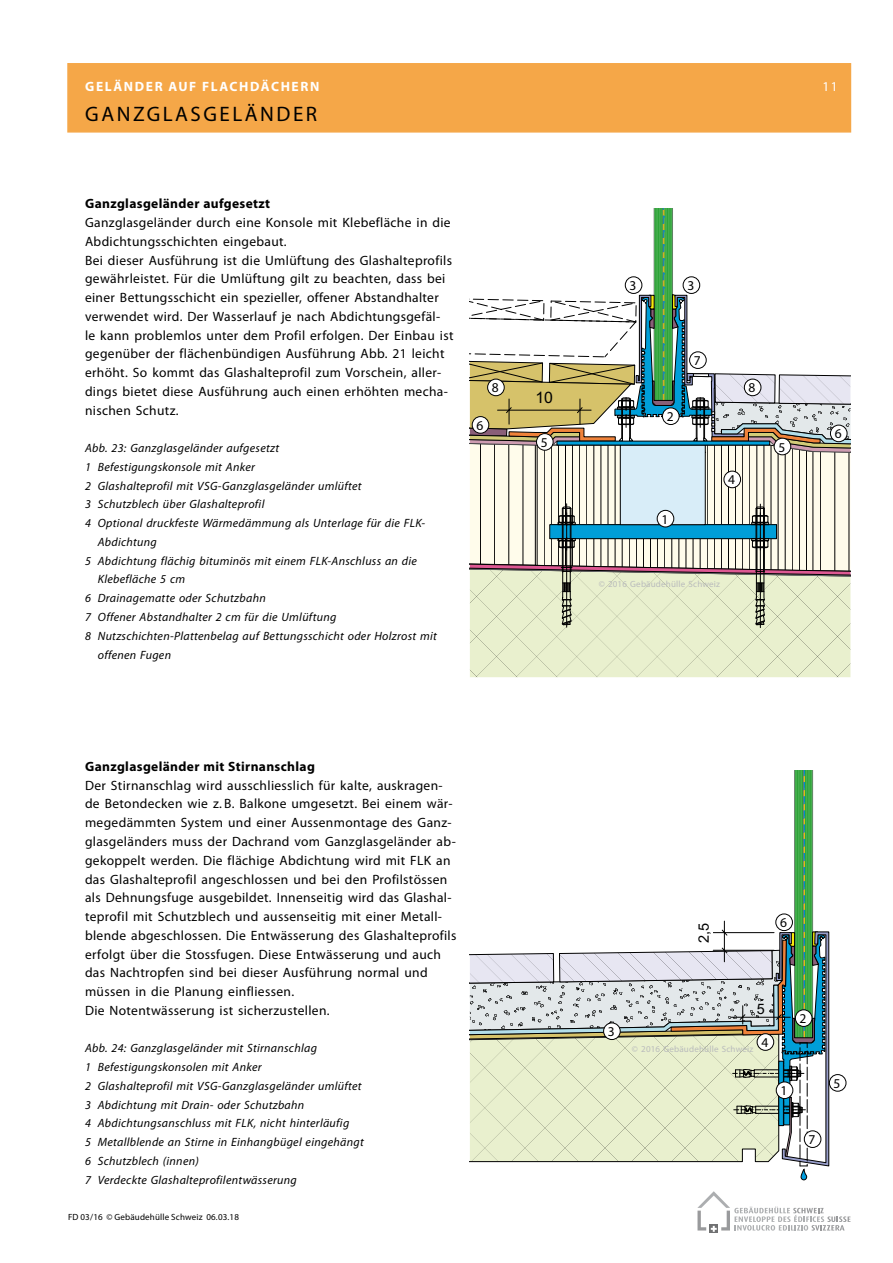
<style>
.page{position:relative;width:893px;height:1263px;background:#fff}
.page>*{position:absolute;margin:0;border:0;box-sizing:border-box;transform-origin:0 0}
.t1{font:21px "Myriad Pro";letter-spacing:.12em;color:#000}
.t2{font:15.9px "Arial";color:#000}
.t3{font:14.4px "Arial";color:#000}
.t4{font:13.5px/18.8px "Myriad Pro";letter-spacing:.025em;color:#000}
.t5{font:700 13.5px "Myriad Pro";letter-spacing:.025em;color:#000}
.t6{font:700 13.5px "Myriad Pro";letter-spacing:.12em;color:#fff}
.t7{font:13.5px "Myriad Pro";color:#fff}
.t8{font:italic 12px/18.8px "Myriad Pro";letter-spacing:.025em;color:#000}
.t9{font:9px "Myriad Pro";letter-spacing:.02em;color:#b9bbbc}
.t10{font:9px "Myriad Pro";letter-spacing:.02em;color:#000}
</style>
<div class="page">
<div style="left:67px;top:63px;width:784px;height:70px;background:#f5a748;border:2px solid #f5a748"></div>
<svg style="left:470px;top:771px;width:359px;height:409px"></svg>
<div style="left:776px;top:1082px;width:17px;height:16px;background:#fff;border-radius:50%"></div>
<div style="left:776px;top:1082px;width:17px;height:17px;border:1px solid #000;border-radius:50%"></div>
<div style="left:604px;top:1023px;width:16px;height:16px;background:#fff;border-radius:50%"></div>
<div style="left:603px;top:1023px;width:17px;height:17px;border:1px solid #000;border-radius:50%"></div>
<div style="left:795px;top:1010px;width:17px;height:16px;background:#fff;border-radius:50%"></div>
<div style="left:795px;top:1009px;width:17px;height:18px;border:1px solid #000;border-radius:50%"></div>
<div style="left:757px;top:1034px;width:17px;height:16px;background:#fff;border-radius:50%"></div>
<div style="left:757px;top:1033px;width:17px;height:17px;border:1px solid #000;border-radius:50%"></div>
<div style="left:829px;top:1074px;width:17px;height:17px;border:1px solid #000;border-radius:50%"></div>
<div style="left:776px;top:914px;width:16px;height:16px;background:#fff;border-radius:50%"></div>
<div style="left:776px;top:914px;width:17px;height:17px;border:1px solid #000;border-radius:50%"></div>
<div style="left:804px;top:1131px;width:17px;height:16px;background:#fff;border-radius:50%"></div>
<div style="left:804px;top:1131px;width:17px;height:17px;border:1px solid #000;border-radius:50%"></div>
<svg style="left:470px;top:208px;width:380px;height:469px"></svg>
<div style="left:657px;top:510px;width:17px;height:17px;background:#fff;border-radius:50%"></div>
<div style="left:657px;top:510px;width:17px;height:17px;border:1px solid #000;border-radius:50%"></div>
<div style="left:683px;top:277px;width:17px;height:16px;background:#fff;border-radius:50%"></div>
<div style="left:683px;top:277px;width:17px;height:17px;border:1px solid #000;border-radius:50%"></div>
<div style="left:662px;top:408px;width:17px;height:16px;background:#fff;border-radius:50%"></div>
<div style="left:662px;top:408px;width:17px;height:17px;border:1px solid #000;border-radius:50%"></div>
<div style="left:724px;top:471px;width:17px;height:17px;background:#fff;border-radius:50%"></div>
<div style="left:724px;top:471px;width:17px;height:17px;border:1px solid #000;border-radius:50%"></div>
<div style="left:536px;top:434px;width:17px;height:16px;background:#fff;border-radius:50%"></div>
<div style="left:536px;top:433px;width:17px;height:17px;border:1px solid #000;border-radius:50%"></div>
<div style="left:830px;top:425px;width:17px;height:17px;background:#fff;border-radius:50%"></div>
<div style="left:830px;top:425px;width:17px;height:17px;border:1px solid #000;border-radius:50%"></div>
<div style="left:690px;top:352px;width:16px;height:16px;background:#fff;border-radius:50%"></div>
<div style="left:689px;top:352px;width:17px;height:17px;border:1px solid #000;border-radius:50%"></div>
<div style="left:472px;top:417px;width:17px;height:16px;background:#fff;border-radius:50%"></div>
<div style="left:472px;top:416px;width:17px;height:17px;border:1px solid #000;border-radius:50%"></div>
<div style="left:744px;top:379px;width:17px;height:17px;background:#fff;border-radius:50%"></div>
<div style="left:744px;top:379px;width:17px;height:17px;border:1px solid #000;border-radius:50%"></div>
<div style="left:488px;top:379px;width:16px;height:17px;background:#fff;border-radius:50%"></div>
<div style="left:487px;top:379px;width:17px;height:17px;border:1px solid #000;border-radius:50%"></div>
<div style="left:774px;top:438px;width:17px;height:17px;background:#fff;border-radius:50%"></div>
<div style="left:774px;top:438px;width:17px;height:17px;border:1px solid #000;border-radius:50%"></div>
<div style="left:625px;top:277px;width:17px;height:16px;background:#fff;border-radius:50%"></div>
<div style="left:625px;top:277px;width:17px;height:17px;border:1px solid #000;border-radius:50%"></div>
<div style="left:709px;top:1224px;width:9px;height:9px;background:#707172"></div>
<svg style="left:697px;top:1191px;width:153px;height:41px"></svg>
<p class="t6" style="left:85px;top:79px;width:236px">GELÄNDER AUF FLACHDÄCHERN</p>
<p class="t7" style="left:822px;top:79px;width:17px">11</p>
<h1 class="t1" style="left:85px;top:102px;width:233px">GANZGLASGELÄNDER</h1>
<p class="t5" style="left:85px;top:196px;width:187px">Ganzglasgeländer aufgesetzt</p>
<p class="t4" style="left:85px;top:213px;width:370px">Ganzglasgeländer durch eine Konsole mit Klebefläche in die Abdichtungsschichten eingebaut.<br>Bei dieser Ausführung ist die Umlüftung des Glashalteprofils gewährleistet. Für die Umlüftung gilt zu beachten, dass bei einer Bettungsschicht ein spezieller, offener Abstandhalter verwendet wird. Der Wasserlauf je nach Abdichtungsgefäl&shy;le kann problemlos unter dem Profil erfolgen. Der Einbau ist gegenüber der flächenbündigen Ausführung Abb. 21 leicht erhöht. So kommt das Glashalteprofil zum Vorschein, aller&shy;dings bietet diese Ausführung auch einen erhöhten mecha&shy;nischen Schutz.</p>
<p class="t8" style="left:85px;top:439px;width:196px">Abb. 23: Ganzglasgeländer aufgesetzt</p>
<p class="t8" style="left:85px;top:458px;width:171px">1 Befestigungskonsole mit Anker</p>
<p class="t8" style="left:85px;top:477px;width:278px">2 Glashalteprofil mit VSG-Ganzglasgeländer umlüftet</p>
<p class="t8" style="left:85px;top:495px;width:181px">3 Schutzblech über Glashalteprofil</p>
<p class="t8" style="left:85px;top:514px;width:342px">4 Optional druckfeste Wärmedämmung als Unterlage für die FLK-</p>
<p class="t8" style="left:98px;top:533px;width:61px">Abdichtung</p>
<p class="t8" style="left:85px;top:552px;width:333px">5 Abdichtung flächig bituminös mit einem FLK-Anschluss an die</p>
<p class="t8" style="left:98px;top:570px;width:89px">Klebefläche 5 cm</p>
<p class="t8" style="left:85px;top:589px;width:182px">6 Drainagematte oder Schutzbahn</p>
<p class="t8" style="left:85px;top:608px;width:253px">7 Offener Abstandhalter 2 cm für die Umlüftung</p>
<p class="t8" style="left:85px;top:627px;width:353px">8 Nutzschichten-Plattenbelag auf Bettungsschicht oder Holzrost mit</p>
<p class="t8" style="left:98px;top:645px;width:75px">offenen Fugen</p>
<p class="t4" style="left:629px;top:277px;width:8px">3</p>
<p class="t4" style="left:687px;top:277px;width:8px">3</p>
<p class="t4" style="left:476px;top:416px;width:8px">6</p>
<p class="t4" style="left:694px;top:352px;width:8px">7</p>
<p class="t4" style="left:492px;top:379px;width:8px">8</p>
<p class="t4" style="left:749px;top:379px;width:8px">8</p>
<p class="t2" style="left:535px;top:388px;width:19px">10</p>
<p class="t4" style="left:541px;top:433px;width:8px">5</p>
<p class="t4" style="left:667px;top:408px;width:8px">2</p>
<p class="t4" style="left:728px;top:471px;width:8px">4</p>
<p class="t4" style="left:661px;top:510px;width:8px">1</p>
<p class="t9" style="left:599px;top:579px;width:123px">© 2016 Gebäudehülle Schweiz</p>
<p class="t4" style="left:778px;top:438px;width:8px">5</p>
<p class="t4" style="left:835px;top:425px;width:8px">6</p>
<p class="t5" style="left:85px;top:759px;width:231px">Ganzglasgeländer mit Stirnanschlag</p>
<p class="t4" style="left:85px;top:776px;width:373px">Der Stirnanschlag wird ausschliesslich für kalte, auskragen&shy;de Betondecken wie z. B. Balkone umgesetzt. Bei einem wär&shy;megedämmten System und einer Aussenmontage des Ganz&shy;glasgeländers muss der Dachrand vom Ganzglasgeländer ab&shy;gekoppelt werden. Die flächige Abdichtung wird mit FLK an das Glashalteprofil angeschlossen und bei den Profilstössen als Dehnungsfuge ausgebildet. Innenseitig wird das Glashal&shy;teprofil mit Schutzblech und aussenseitig mit einer Metall&shy;blende abgeschlossen. Die Entwässerung des Glashalteprofils erfolgt über die Stossfugen. Diese Entwässerung und auch das Nachtropfen sind bei dieser Ausführung normal und müssen in die Planung einfliessen.<br>Die Notentwässerung ist sicherzustellen.</p>
<p class="t8" style="left:85px;top:1039px;width:280px">Abb. 24: Ganzglasgeländer mit Stirnanschlag<br>1 Befestigungskonsolen mit Anker<br>2 Glashalteprofil mit VSG-Ganzglasgeländer umlüftet 3 Abdichtung mit Drain- oder Schutzbahn<br>4 Abdichtungsanschluss mit FLK, nicht hinterläufig<br>5 Metallblende an Stirne in Einhangbügel eingehängt 6 Schutzblech (innen)<br>7 Verdeckte Glashalteprofilentwässerung</p>
<p class="t10" style="left:68px;top:1212px;width:173px">FD 03/16 © Gebäudehülle Schweiz 06.03.18</p>
<p class="t3" style="left:695px;top:943px;width:22px;rotate:-90deg">2,5</p>
<p class="t4" style="left:780px;top:914px;width:8px">6</p>
<p class="t4" style="left:608px;top:1023px;width:8px">3</p>
<p class="t3" style="left:757px;top:1000px;width:10px">5</p>
<p class="t9" style="left:632px;top:1044px;width:123px">© 2016 Gebäudehülle Schweiz</p>
<p class="t4" style="left:761px;top:1033px;width:8px">4</p>
<p class="t4" style="left:780px;top:1082px;width:8px">1</p>
<p class="t4" style="left:800px;top:1009px;width:8px">2</p>
<p class="t4" style="left:808px;top:1130px;width:8px">7</p>
<p class="t4" style="left:834px;top:1074px;width:8px">5</p>
</div>
